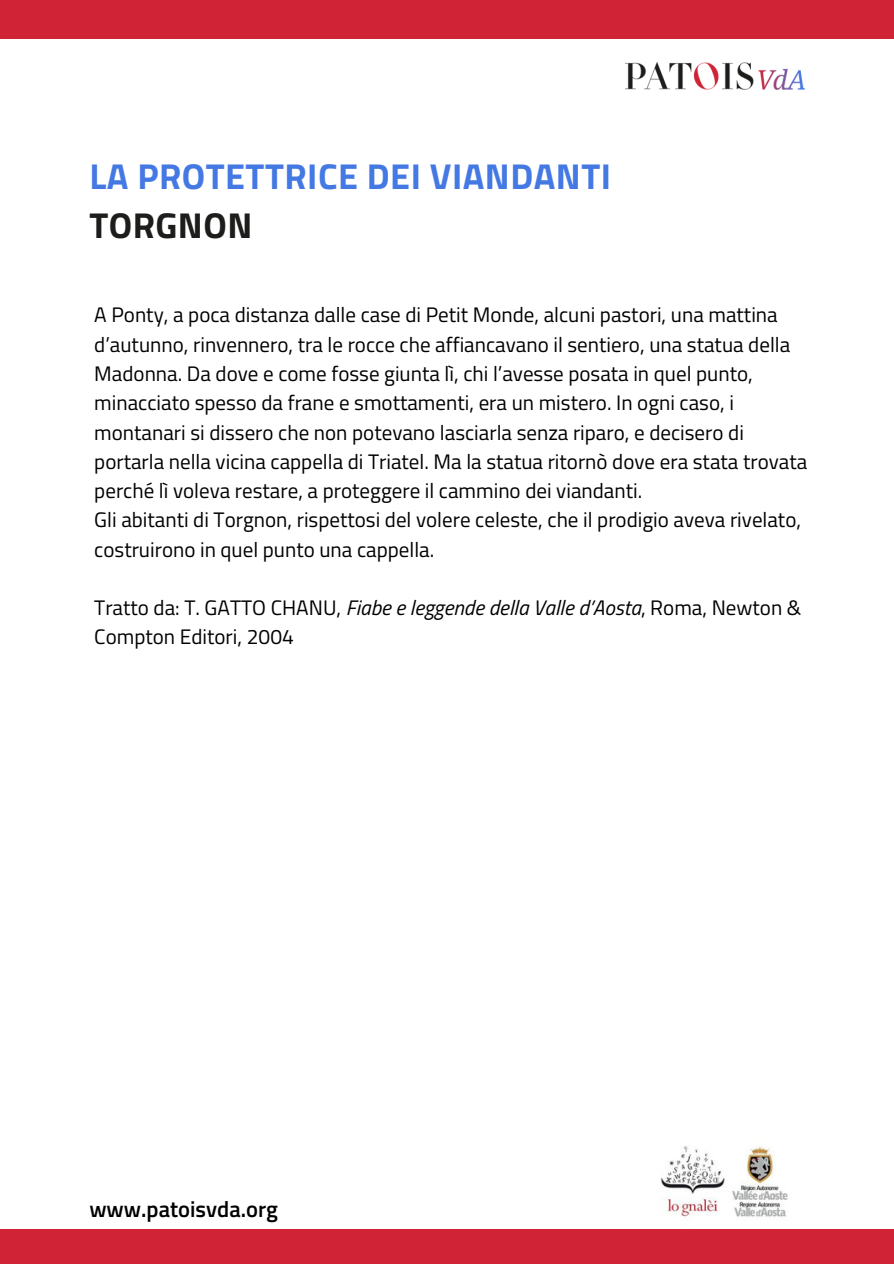
<style>
.page{position:relative;width:894px;height:1264px;background:#fff}
.page>*{position:absolute;margin:0;border:0;box-sizing:border-box;transform-origin:0 0}
.t1{font:700 36px "Titillium Web";letter-spacing:.015em;color:#4479e4}
.t2{font:700 36px "Titillium Web";letter-spacing:.015em;color:#1d1d1b}
.t3{font:600 22.5px "Titillium Web";color:#000}
.t4{font:21px/29.2px "Titillium Web";color:#000}
.s1{font-style:italic}
</style>
<div class="page">
<div style="left:0;top:0;width:893px;height:39px;background:#d02336"></div>
<div style="left:0;top:1229px;width:893px;height:34px;background:#d02336"></div>
<img style="left:625px;top:62px;width:179px;height:27px">
<img style="left:660px;top:1145px;width:128px;height:72px">
<p class="t1" style="left:89px;top:148px;width:523px">LA PROTETTRICE DEI VIANDANTI</p>
<p class="t2" style="left:89px;top:197px;width:164px">TORGNON</p>
<p class="t4" style="left:94px;top:300px;width:714px">A Ponty, a poca distanza dalle case di Petit Monde, alcuni pastori, una mattina d’autunno, rinvennero, tra le rocce che affiancavano il sentiero, una statua della Madonna. Da dove e come fosse giunta lì, chi l’avesse posata in quel punto, minacciato spesso da frane e smottamenti, era un mistero. In ogni caso, i montanari si dissero che non potevano lasciarla senza riparo, e decisero di portarla nella vicina cappella di Triatel. Ma la statua ritornò dove era stata trovata perché lì voleva restare, a proteggere il cammino dei viandanti.</p>
<p class="t4" style="left:94px;top:505px;width:708px">Gli abitanti di Torgnon, rispettosi del volere celeste, che il prodigio aveva rivelato, costruirono in quel punto una cappella.</p>
<p class="t4" style="left:94px;top:592px;width:708px">Tratto da: T. GATTO CHANU, <span class="s1">Fiabe e leggende della Valle d’Aosta</span>, Roma, Newton &amp;<br>Compton Editori, 2004</p>
<p class="t3" style="left:89px;top:1191px;width:190px">www.patoisvda.org</p>
</div>
